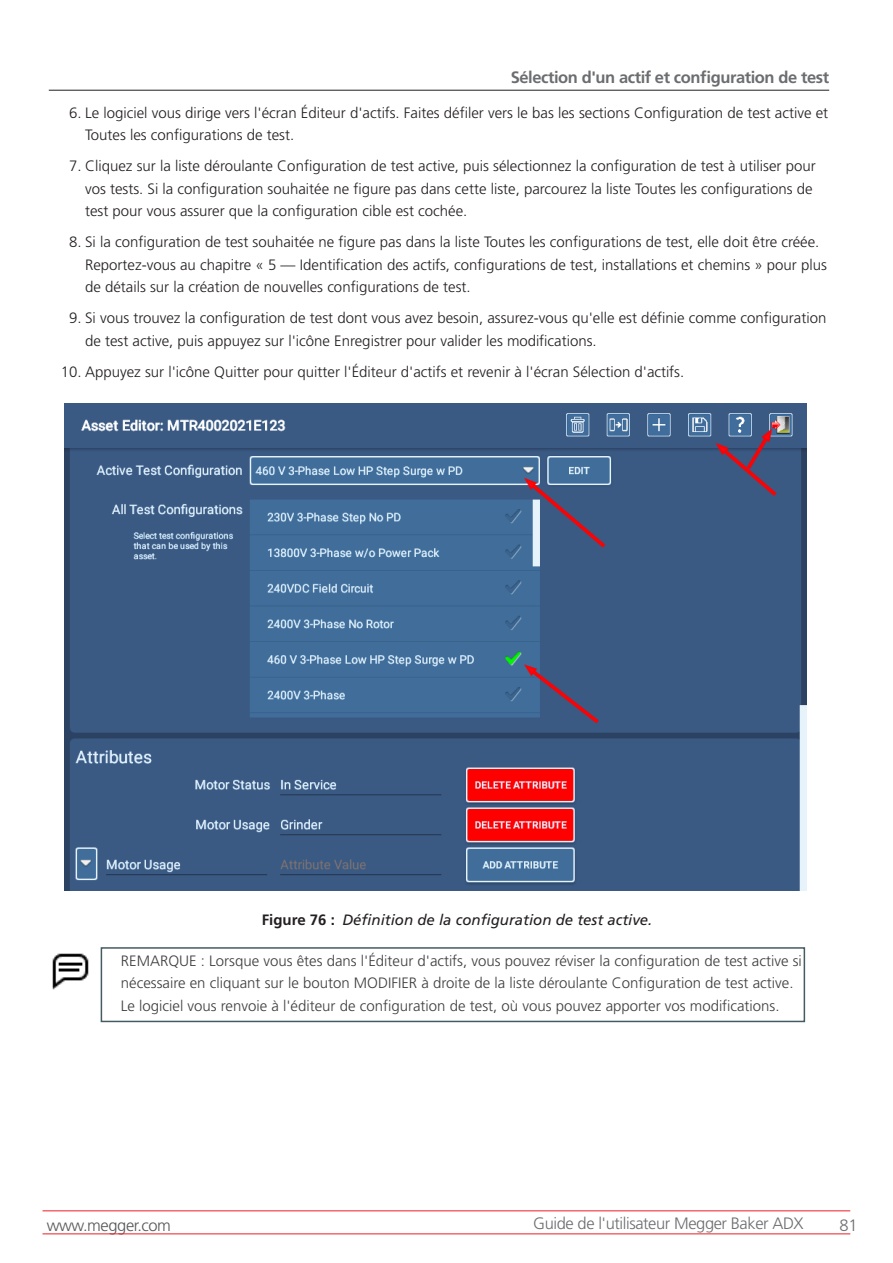
<style>
.page{position:relative;width:893px;height:1263px;background:#fff}
.page>*{position:absolute;margin:0;border:0;box-sizing:border-box;transform-origin:0 0}
.t1{font:700 16.5px "Frutiger LT Pro";letter-spacing:-.025em;color:#6c6d70}
.t2{font:300 16.5px "Frutiger LT Pro";letter-spacing:-.025em;color:#6c6d70}
.t3{font:300 16.5px "Frutiger LT Pro";letter-spacing:-.025em;color:#57585a}
.t4{font:300 15px/22.5px "Frutiger LT Pro";color:#231f20}
.Note_and_Notice{font:300 15px/22.5px "Frutiger LT Pro";color:#3e3e3f}
.t5{font:italic 15px "Frutiger LT Pro";color:#231f20}
.s1{font-weight:700;font-style:normal}
</style>
<div class="page">
<img style="left:65px;top:403px;width:742px;height:487px">
<img style="left:52px;top:953px;width:37px;height:37px">
<div style="left:101px;top:947px;width:704px;height:75px;border:2px solid #455b64"></div>
<hr style="left:49px;top:90px;width:780px;height:1px;background:#231f20">
<hr style="left:43px;top:1210px;width:807px;height:1px;background:#ee1d23">
<hr style="left:43px;top:1233px;width:807px;height:1px;background:#ee1d23">
<p class="t1" style="left:511px;top:67px;width:320px">Sélection d'un actif et configuration de test</p>
<p class="t4" style="left:85px;top:101px;width:745px;text-indent:-16px">6. Le logiciel vous dirige vers l'écran Éditeur d'actifs. Faites défiler vers le bas les sections Configuration de test active et<br>Toutes les configurations de test.</p>
<p class="t4" style="left:85px;top:155px;width:732px;text-indent:-16px">7. Cliquez sur la liste déroulante Configuration de test active, puis sélectionnez la configuration de test à utiliser pour vos tests. Si la configuration souhaitée ne figure pas dans cette liste, parcourez la liste Toutes les configurations de test pour vous assurer que la configuration cible est cochée.</p>
<p class="t4" style="left:85px;top:231px;width:743px;text-indent:-16px">8. Si la configuration de test souhaitée ne figure pas dans la liste Toutes les configurations de test, elle doit être créée.<br>Reportez-vous au chapitre « 5 — Identification des actifs, configurations de test, installations et chemins » pour plus de détails sur la création de nouvelles configurations de test.</p>
<p class="t4" style="left:85px;top:307px;width:743px;text-indent:-16px">9. Si vous trouvez la configuration de test dont vous avez besoin, assurez-vous qu'elle est définie comme configuration de test active, puis appuyez sur l'icône Enregistrer pour valider les modifications.</p>
<p class="t4" style="left:61px;top:360px;width:625px">10. Appuyez sur l'icône Quitter pour quitter l'Éditeur d'actifs et revenir à l'écran Sélection d'actifs.</p>
<p class="t5" style="left:262px;top:911px;width:392px"><span class="s1">Figure 76 :</span> Définition de la configuration de test active.</p>
<p class="Note_and_Notice" style="left:121px;top:949px;width:682px">REMARQUE : Lorsque vous êtes dans l'Éditeur d'actifs, vous pouvez réviser la configuration de test active si nécessaire en cliquant sur le bouton MODIFIER à droite de la liste déroulante Configuration de test active.<br>Le logiciel vous renvoie à l'éditeur de configuration de test, où vous pouvez apporter vos modifications.</p>
<p class="t3" style="left:47px;top:1215px;width:126px">www.megger.com</p>
<p class="t2" style="left:533px;top:1213px;width:272px">Guide de l'utilisateur Megger Baker ADX</p>
<p class="t2" style="left:840px;top:1215px;width:19px">81</p>
</div>
